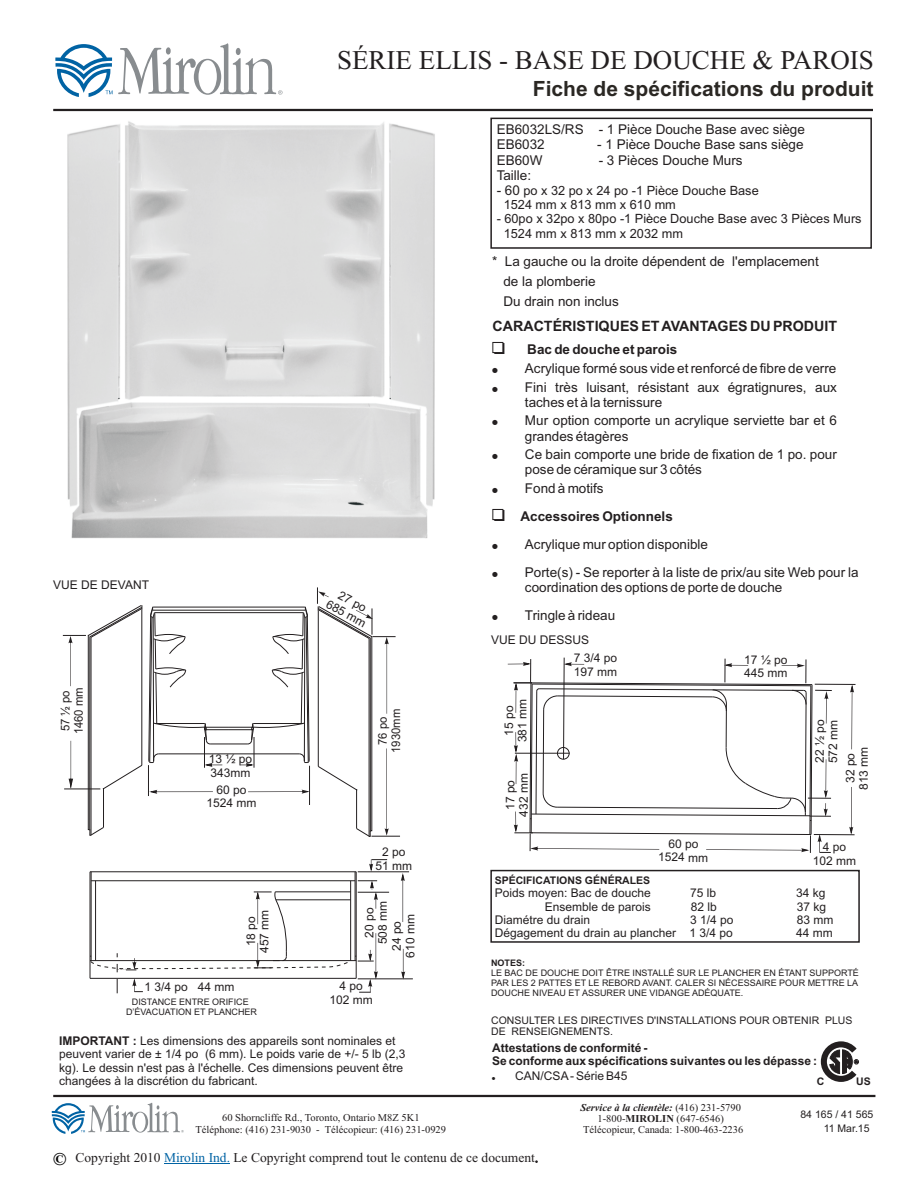
<style>
.page{position:relative;width:918px;height:1188px;background:#fff}
.page>*{position:absolute;margin:0;border:0;box-sizing:border-box;transform-origin:0 0}
.t1{font:27px "Times New Roman";color:#231f20}
.t2{font:700 21px "Arial";color:#2a2723}
.t3{font:700 14.25px "Arial";color:#231f20}
.t4{font:13.5px/15.1px "Arial";color:#231f20}
.t5{font:13.5px "Times New Roman";color:#231f20}
.t6{font:700 13.5px "Arial";color:#231f20}
.t7{font:12.75px/14.4px "Arial";color:#231f20}
.t8{font:12px/13.4px "Arial";color:#231f20;text-align:center}
.t9{font:700 12px/13.4px "Arial";color:#231f20}
.t10{font:12px/13.4px "Arial";color:#231f20;scale:.95 1}
.t11{font:12px/13.4px "Arial";color:#231f20;text-align:center;scale:.94 1}
.t12{font:10.5px/11.1px "Times New Roman";color:#231f20;text-align:center}
.t13{font:10.5px/14px "Arial";color:#231f20}
.t14{font:700 10.5px "Arial";color:#231f20}
.t15{font:9px/10.1px "Arial";color:#231f20;text-align:justify}
.t16{font:700 9px "Arial";color:#231f20}
.s1{font-size:13.5px}
.s2{font-weight:700}
.s3{font-weight:700;font-style:italic}
.s4{font-weight:700;font-size:18px;color:#000}
.s5{color:#0063a4}
</style>
<div class="page">
<hr style="left:53px;top:1095px;width:822px;height:2px;background:#231f20">
<svg style="left:820px;top:1041px;width:39px;height:41px"></svg>
<hr style="left:164px;top:1163px;width:66px;height:1px;background:#0063a4">
<svg style="left:52px;top:1103px;width:132px;height:31px"></svg>
<div style="left:490px;top:870px;width:370px;height:73px;border:2px solid #231f20"></div>
<div style="left:490px;top:118px;width:382px;height:131px;border:2px solid #231f20"></div>
<svg style="left:55px;top:43px;width:227px;height:54px"></svg>
<hr style="left:53px;top:109px;width:820px;height:2px;background:#231f20">
<img style="left:67px;top:121px;width:368px;height:418px">
<hr style="left:90px;top:871px;width:266px;height:1px;background:#231f20">
<hr style="left:355px;top:872px;width:1px;height:89px;background:#231f20">
<hr style="left:91px;top:872px;width:1px;height:89px;background:#231f20">
<hr style="left:90px;top:872px;width:1px;height:106px;background:#231f20">
<hr style="left:356px;top:872px;width:1px;height:106px;background:#231f20">
<hr style="left:358px;top:979px;width:55px;height:1px;background:#231f20">
<hr style="left:358px;top:892px;width:31px;height:1px;background:#231f20">
<hr style="left:358px;top:872px;width:51px;height:1px;background:#231f20">
<svg style="left:401px;top:873px;width:4px;height:49px"></svg>
<svg style="left:401px;top:949px;width:4px;height:30px"></svg>
<svg style="left:90px;top:880px;width:288px;height:113px"></svg>
<svg style="left:369px;top:859px;width:18px;height:13px"></svg>
<svg style="left:63px;top:605px;width:247px;height:231px"></svg>
<svg style="left:317px;top:587px;width:83px;height:250px"></svg>
<hr style="left:814px;top:834px;width:41px;height:1px;background:#231f20">
<hr style="left:815px;top:684px;width:41px;height:1px;background:#231f20">
<svg style="left:850px;top:685px;width:4px;height:64px"></svg>
<svg style="left:849px;top:787px;width:4px;height:48px"></svg>
<svg style="left:508px;top:657px;width:324px;height:196px"></svg>
<h1 class="t1" style="left:337px;top:50px;width:538px">SÉRIE ELLIS - BASE DE DOUCHE &amp; PAROIS</h1>
<h2 class="t2" style="left:533px;top:81px;width:342px">Fiche de spécifications du produit</h2>
<p class="t4" style="left:497px;top:123px;width:310px">EB6032LS/RS - 1 Pièce Douche Base avec siège<br>EB6032</p>
<p class="t4" style="left:597px;top:138px;width:208px">- 1 Pièce Douche Base sans siège</p>
<p class="t4" style="left:497px;top:153px;width:47px">EB60W</p>
<p class="t4" style="left:599px;top:153px;width:146px">- 3 Pièces Douche Murs</p>
<p class="t4" style="left:497px;top:169px;width:36px">Taille:</p>
<p class="t7" style="left:504px;top:184px;width:257px;text-indent:-7px"><span class="s1">- 60</span> po x 32 po x 24 po -1 Pièce Douche Base<br>1524 mm x 813 mm x 610 mm</p>
<p class="t7" style="left:504px;top:213px;width:359px;text-indent:-7px">- 60po x 32po x 80po -1 Pièce Douche Base avec 3 Pièces Murs<br>1524 mm x 813 mm x 2032 mm</p>
<p class="t4" style="left:503px;top:252px;width:317px;line-height:20.1px;text-indent:-11px">* La gauche ou la droite dépendent de l'emplacement de la plomberie<br>Du drain non inclus</p>
<p class="t3" style="left:493px;top:320px;width:346px">CARACTÉRISTIQUES ET AVANTAGES DU PRODUIT</p>
<p class="t6" style="left:527px;top:345px;width:152px">Bac de douche et parois</p>
<p class="t4" style="left:525px;top:362px;width:313px">Acrylique formé sous vide et renforcé de fibre de verre</p>
<p class="t4" style="left:525px;top:414px;width:314px">Mur option comporte un acrylique serviette bar et 6 grandes étagères</p>
<p class="t4" style="left:525px;top:381px;width:314px">Fini très luisant, résistant aux égratignures, aux taches et à la ternissure</p>
<p class="t8" style="left:53px;top:579px;width:97px">VUE DE DEVANT</p>
<p class="t10" style="left:60px;top:734px;width:51px;rotate:-90deg">57 ½ po<br>1460 mm</p>
<p class="t8" style="left:209px;top:753px;width:45px;text-align:left">13 ½ po<br>343mm</p>
<p class="t8" style="left:206px;top:784px;width:52px">60 po<br>1524 mm</p>
<p class="t8" style="left:336px;top:586px;width:45px;rotate:28deg">27 po<br>685 mm</p>
<p class="t11" style="left:377px;top:753px;width:48px;rotate:-90deg">76 po<br>1930mm</p>
<p class="t8" style="left:375px;top:846px;width:38px">2 po<br>51 mm</p>
<p class="t4" style="left:525px;top:448px;width:314px">Ce bain comporte une bride de fixation de 1 po. pour pose de céramique sur 3 côtés</p>
<p class="t4" style="left:525px;top:482px;width:80px">Fond à motifs</p>
<p class="t6" style="left:521px;top:511px;width:154px">Accessoires Optionnels</p>
<p class="t4" style="left:525px;top:531px;width:335px;line-height:28px">Acrylique mur option disponible<br>Porte(s) - Se reporter à la liste de prix/au site Web pour la</p>
<p class="t4" style="left:525px;top:574px;width:259px;line-height:28px">coordination des options de porte de douche<br>Tringle à rideau</p>
<p class="t8" style="left:491px;top:634px;width:100px">VUE DU DESSUS</p>
<p class="t8" style="left:503px;top:742px;width:45px;rotate:-90deg">15 po<br>381 mm</p>
<p class="t8" style="left:505px;top:817px;width:45px;rotate:-90deg">17 po<br>432 mm</p>
<p class="t8" style="left:574px;top:653px;width:45px;text-align:left">7 3/4 po<br>197 mm</p>
<p class="t8" style="left:744px;top:654px;width:45px;text-align:left">17 ½ po<br>445 mm</p>
<p class="t8" style="left:658px;top:838px;width:52px">60 po<br>1524 mm</p>
<p class="t8" style="left:814px;top:763px;width:45px;text-align:left;rotate:-90deg">22 ½ po<br>572 mm</p>
<p class="t8" style="left:845px;top:790px;width:45px;rotate:-90deg">32 po<br>813 mm</p>
<p class="t8" style="left:813px;top:841px;width:45px">4 po<br>102 mm</p>
<p class="t14" style="left:495px;top:876px;width:157px">SPÉCIFICATIONS GÉNÉRALES</p>
<p class="t8" style="left:495px;top:887px;width:158px">Poids moyen: Bac de douche</p>
<p class="t8" style="left:690px;top:887px;width:28px">75 lb</p>
<p class="t8" style="left:796px;top:887px;width:31px">34 kg</p>
<p class="t8" style="left:691px;top:901px;width:28px">82 lb</p>
<p class="t8" style="left:797px;top:901px;width:31px">37 kg</p>
<p class="t8" style="left:495px;top:914px;width:97px">Diamétre du drain</p>
<p class="t8" style="left:690px;top:914px;width:45px">3 1/4 po</p>
<p class="t8" style="left:797px;top:914px;width:38px">83 mm</p>
<p class="t8" style="left:495px;top:928px;width:240px">Dégagement du drain au plancher 1 3/4 po</p>
<p class="t8" style="left:796px;top:928px;width:38px">44 mm</p>
<p class="t8" style="left:377px;top:944px;width:45px;rotate:-90deg">508 mm</p>
<p class="t8" style="left:545px;top:901px;width:108px">Ensemble de parois</p>
<p class="t8" style="left:364px;top:938px;width:32px;rotate:-90deg">20 po</p>
<p class="t8" style="left:259px;top:953px;width:45px;rotate:-90deg">457 mm</p>
<p class="t8" style="left:391px;top:958px;width:45px;rotate:-90deg">24 po<br>610 mm</p>
<p class="t8" style="left:245px;top:946px;width:32px;rotate:-90deg">18 po</p>
<p class="t16" style="left:491px;top:959px;width:36px">NOTES:</p>
<p class="t15" style="left:491px;top:968px;width:369px">LE BAC DE DOUCHE DOIT ÊTRE INSTALLÉ SUR LE PLANCHER EN ÉTANT SUPPORTÉ PAR LES 2 PATTES ET LE REBORD AVANT. CALER SI NÉCESSAIRE POUR METTRE LA DOUCHE NIVEAU ET ASSURER UNE VIDANGE ADÉQUATE.</p>
<p class="t13" style="left:491px;top:1015px;width:363px;line-height:11.7px">CONSULTER LES DIRECTIVES D'INSTALLATIONS POUR OBTENIR PLUS<br>DE RENSEIGNEMENTS.</p>
<p class="t8" style="left:329px;top:980px;width:45px">4 po<br>102 mm</p>
<p class="t8" style="left:145px;top:981px;width:92px">1 3/4 po 44 mm</p>
<p class="t15" style="left:126px;top:997px;width:133px;text-align:center">DISTANCE ENTRE ORIFICE<br>D’ÉVACUATION ET PLANCHER</p>
<p class="t8" style="left:59px;top:1035px;width:348px;text-align:left"><span class="s2">IMPORTANT :</span> Les dimensions des appareils sont nominales et peuvent varier de ± 1/4 po (6 mm). Le poids varie de +/- 5 lb (2,3 kg). Le dessin n'est pas à l'échelle. Ces dimensions peuvent être changées à la discrétion du fabricant.</p>
<p class="t9" style="left:492px;top:1042px;width:326px">Attestations de conformité -<br>Se conforme aux spécifications suivantes ou les dépasse :</p>
<p class="t8" style="left:515px;top:1070px;width:114px">CAN/CSA- Série B45</p>
<p class="t14" style="left:817px;top:1077px;width:9px">C</p>
<p class="t14" style="left:856px;top:1077px;width:16px">US</p>
<p class="t12" style="left:196px;top:1113px;width:252px;line-height:11.7px">60 Shorncliffe Rd., Toronto, Ontario M8Z 5K1<br>Téléphone: (416) 231-9030 - Télécopieur: (416) 231-0929</p>
<p class="t12" style="left:580px;top:1103px;width:164px"><span class="s3">Service à la clientèle:</span> (416) 231-5790<br>1-800-<span class="s2">MIROLIN</span> (647-6546)<br>Télécopieur, Canada: 1-800-463-2236</p>
<p class="t13" style="left:824px;top:1109px;width:51px;text-indent:-23px">84 165 / 41 565<br>11 Mar.15</p>
<p class="t5" style="left:53px;top:1153px;width:486px"><span class="s4">©</span> Copyright 2010 <span class="s5">Mirolin Ind.</span> Le Copyright comprend tout le contenu de ce document.</p>
</div>
